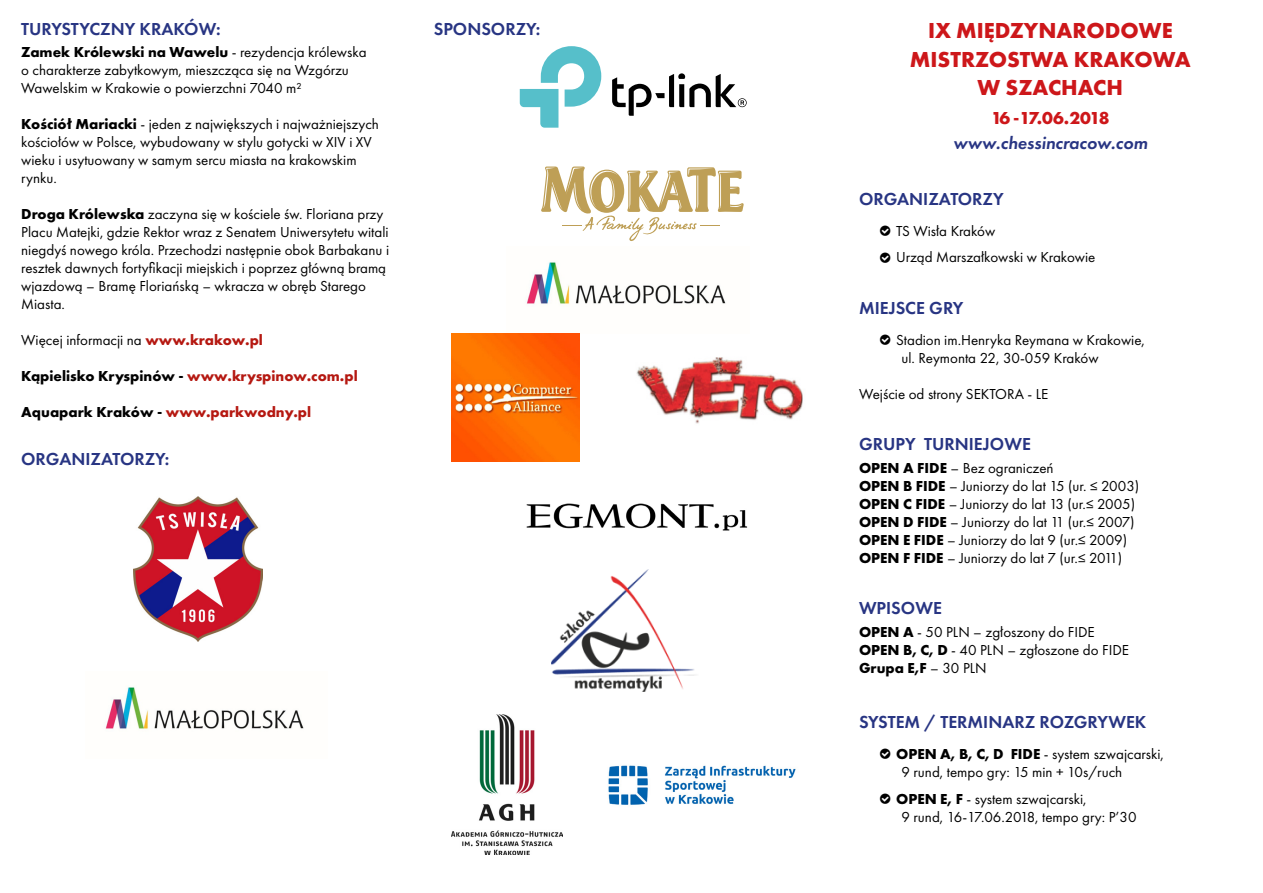
<style>
.page{position:relative;width:1263px;height:893px;background:#fff}
.page>*{position:absolute;margin:0;border:0;box-sizing:border-box;transform-origin:0 0}
.t1{font:700 22.5px/28.5px "Futura PT";color:#cd171a;text-align:center}
.t2{font:600 18px "Futura PT";color:#283583}
.t3{font:italic 600 18px "Futura PT";color:#283583}
.t4{font:700 18px "Futura PT";letter-spacing:-.08em;color:#cd171a}
.t5{font:15px/18px "Futura PT";color:#000}
.t6{font:700 15px "Futura PT";color:#000}
.t7{font:700 15px "Futura PT";color:#b51811}
.s1{font-weight:700}
.s2{font-weight:700;color:#b51811}
.s3{color:#b51811}
.s4{color:#000}
</style>
<div class="page">
<img style="left:608px;top:765px;width:188px;height:40px">
<svg style="left:520px;top:46px;width:81px;height:82px"></svg>
<svg style="left:612px;top:73px;width:135px;height:43px"></svg>
<img style="left:507px;top:262px;width:219px;height:72px">
<img style="left:636px;top:357px;width:167px;height:67px">
<img style="left:452px;top:334px;width:127px;height:127px">
<img style="left:526px;top:503px;width:222px;height:28px">
<img style="left:551px;top:569px;width:144px;height:122px">
<svg style="left:541px;top:167px;width:203px;height:74px"></svg>
<img style="left:452px;top:715px;width:110px;height:140px">
<img style="left:134px;top:496px;width:129px;height:146px">
<img style="left:105px;top:687px;width:199px;height:42px">
<p class="t2" style="left:21px;top:18px;width:201px">TURYSTYCZNY KRAKÓW:</p>
<p class="t5" style="left:21px;top:43px;width:347px"><span class="s1">Zamek Królewski na Wawelu</span> - rezydencja królewska o charakterze zabytkowym, mieszcząca się na Wzgórzu<br>Wawelskim w Krakowie o powierzchni 7040 m²</p>
<p class="t5" style="left:21px;top:115px;width:359px"><span class="s1">Kościół Mariacki</span> - jeden z największych i najważniejszych kościołów w Polsce, wybudowany w stylu gotycki w XIV i XV wieku i usytuowany w samym sercu miasta na krakowskim rynku.</p>
<p class="t5" style="left:21px;top:205px;width:369px"><span class="s1">Droga Królewska</span> zaczyna się w kościele św. Floriana przy Placu Matejki, gdzie Rektor wraz z Senatem Uniwersytetu witali niegdyś nowego króla. Przechodzi następnie obok Barbakanu i resztek dawnych fortyfikacji miejskich i poprzez główną bramą wjazdową – Bramę Floriańską – wkracza w obręb Starego Miasta.</p>
<p class="t5" style="left:21px;top:331px;width:243px">Więcej informacji na <span class="s2">www.krakow.pl</span></p>
<p class="t6" style="left:21px;top:367px;width:338px">Kąpielisko Kryspinów - <span class="s3">www.kryspinow.com.pl</span></p>
<p class="t7" style="left:21px;top:403px;width:291px"><span class="s4">Aquapark Kraków -</span> www.parkwodny.pl</p>
<p class="t2" style="left:21px;top:448px;width:150px">ORGANIZATORZY:</p>
<p class="t2" style="left:434px;top:18px;width:108px">SPONSORZY:</p>
<h1 class="t1" style="left:910px;top:16px;width:282px">IX MIĘDZYNARODOWE<br>MISTRZOSTWA KRAKOWA<br>W SZACHACH</h1>
<p class="t4" style="left:991px;top:106px;width:120px">16 -17.06.2018</p>
<p class="t3" style="left:953px;top:132px;width:196px">www.chessincracow.com</p>
<p class="t2" style="left:859px;top:188px;width:146px">ORGANIZATORZY</p>
<p class="t5" style="left:880px;top:222px;width:117px">□ TS Wisła Kraków</p>
<p class="t5" style="left:880px;top:248px;width:217px">□ Urząd Marszałkowski w Krakowie</p>
<p class="t2" style="left:859px;top:297px;width:106px">MIEJSCE GRY</p>
<p class="t5" style="left:901px;top:331px;width:245px;text-indent:-21px">□ Stadion im.Henryka Reymana w Krakowie, ul. Reymonta 22, 30-059 Kraków</p>
<p class="t5" style="left:859px;top:385px;width:191px">Wejście od strony SEKTORA - LE</p>
<p class="t2" style="left:859px;top:433px;width:173px">GRUPY TURNIEJOWE</p>
<p class="t5" style="left:859px;top:459px;width:282px"><span class="s1">OPEN A FIDE</span> – Bez ograniczeń<br><span class="s1">OPEN B FIDE</span> – Juniorzy do lat 15 (ur. ≤ 2003)<br><span class="s1">OPEN C FIDE</span> – Juniorzy do lat 13 (ur.≤ 2005)<br><span class="s1">OPEN D FIDE</span> – Juniorzy do lat 11 (ur.≤ 2007)<br><span class="s1">OPEN E FIDE</span> – Juniorzy do lat 9 (ur.≤ 2009)<br><span class="s1">OPEN F FIDE</span> – Juniorzy do lat 7 (ur.≤ 2011)</p>
<p class="t2" style="left:859px;top:597px;width:85px">WPISOWE</p>
<p class="t5" style="left:859px;top:623px;width:272px"><span class="s1">OPEN A</span> - 50 PLN – zgłoszony do FIDE<br><span class="s1">OPEN B, C, D</span> - 40 PLN – zgłoszone do FIDE<br><span class="s1">Grupa E,F</span> – 30 PLN</p>
<p class="t2" style="left:859px;top:711px;width:289px">SYSTEM / TERMINARZ ROZGRYWEK</p>
<p class="t5" style="left:901px;top:745px;width:264px;text-indent:-21px">□ <span class="s1">OPEN A, B, C, D FIDE</span> - system szwajcarski,<br>9 rund, tempo gry: 15 min + 10s/ruch</p>
<p class="t5" style="left:901px;top:789px;width:237px;text-indent:-21px">□ <span class="s1">OPEN E, F</span> - system szwajcarski,<br>9 rund, 16-17.06.2018, tempo gry: P’30</p>
</div>
